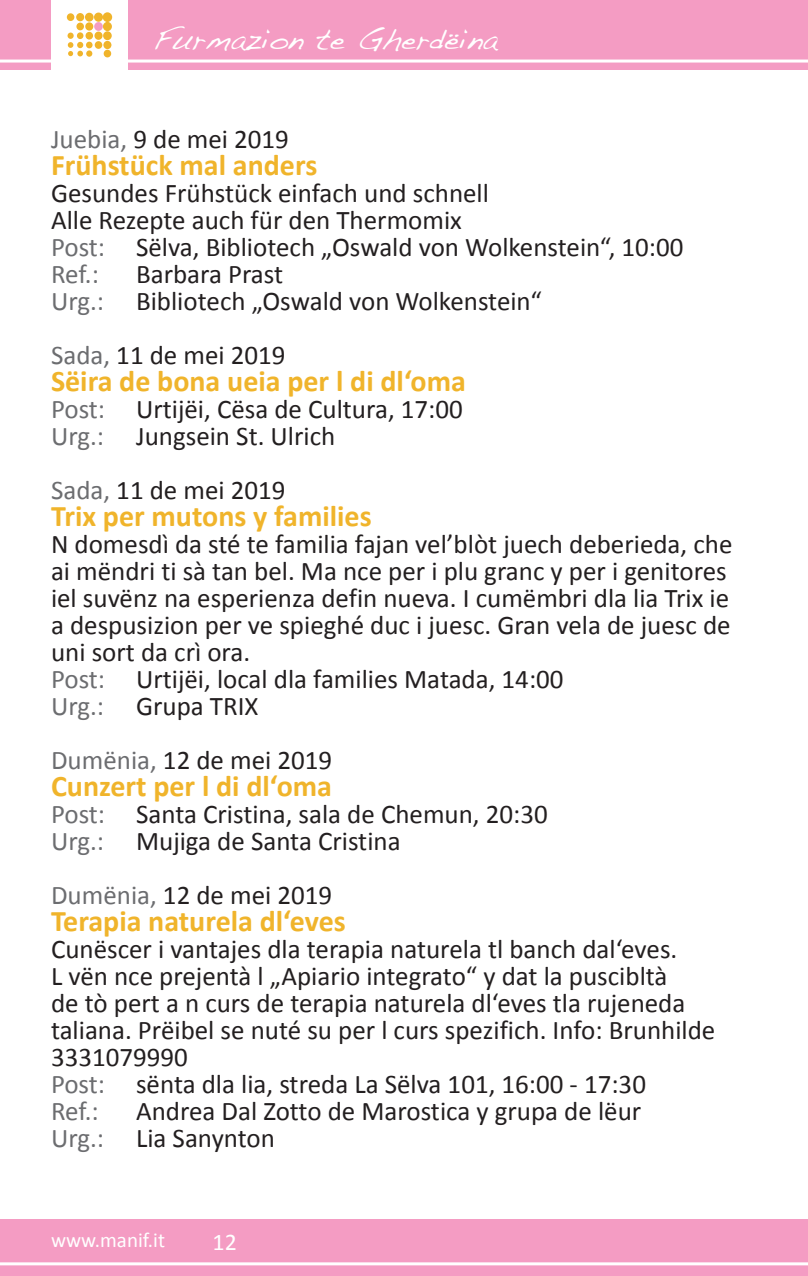
<style>
.page{position:relative;width:808px;height:1276px;background:#fff}
.page>*{position:absolute;margin:0;border:0;box-sizing:border-box;transform-origin:0 0}
.t1{font:700 30px "Calibri";color:#f0b42b}
.t2{font:30px "Handwriting Dakota";color:#fff}
.t3{font:27px/27px "Calibri";color:#231f20}
.t4{font:24px "Calibri";color:#fff}
.t5{font:21px "Calibri";color:#fff}
.s1{color:#6c6d70}
</style>
<div class="page">
<div style="left:0;top:0;width:808px;height:70px;background:#f49cc3"></div>
<div style="left:0;top:1218px;width:808px;height:58px;background:#f49cc3"></div>
<hr style="left:0;top:60px;width:808px;height:3px;background:#fff">
<hr style="left:0;top:1262px;width:808px;height:3px;background:#fff">
<div style="left:51px;top:0;width:77px;height:73px;background:#fff"></div>
<div style="left:103px;top:12px;width:9px;height:10px;background:#f0b42b;border-radius:50%"></div>
<div style="left:94px;top:13px;width:9px;height:9px;background:#f0b42b;border-radius:50%"></div>
<div style="left:103px;top:22px;width:9px;height:9px;background:#f0b42b;border-radius:50%"></div>
<div style="left:85px;top:13px;width:9px;height:9px;background:#f0b42b;border-radius:50%"></div>
<div style="left:94px;top:22px;width:9px;height:9px;background:#f49cc3;border-radius:50%"></div>
<div style="left:103px;top:31px;width:9px;height:9px;background:#f0b42b;border-radius:50%"></div>
<div style="left:76px;top:13px;width:8px;height:8px;background:#f0b42b;border-radius:50%"></div>
<div style="left:85px;top:22px;width:8px;height:9px;background:#f0b42b;border-radius:50%"></div>
<div style="left:94px;top:32px;width:9px;height:8px;background:#f0b42b;border-radius:50%"></div>
<div style="left:103px;top:41px;width:8px;height:8px;background:#f0b42b;border-radius:50%"></div>
<div style="left:67px;top:13px;width:7px;height:8px;background:#f0b42b;border-radius:50%"></div>
<div style="left:76px;top:23px;width:8px;height:7px;background:#f0b42b;border-radius:50%"></div>
<div style="left:86px;top:32px;width:7px;height:8px;background:#f0b42b;border-radius:50%"></div>
<div style="left:95px;top:41px;width:7px;height:8px;background:#f0b42b;border-radius:50%"></div>
<div style="left:104px;top:50px;width:7px;height:7px;background:#f0b42b;border-radius:50%"></div>
<div style="left:86px;top:42px;width:7px;height:6px;background:#f0b42b;border-radius:50%"></div>
<div style="left:86px;top:50px;width:6px;height:7px;background:#f0b42b;border-radius:50%"></div>
<svg style="left:68px;top:33px;width:15px;height:23px"></svg>
<p class="t2" style="left:153px;top:21px;width:345px">Furmazion te Gherdëina</p>
<p class="t3" style="left:51px;top:125px;width:239px"><span class="s1">Juebia,</span> 9 de mei 2019</p>
<p class="t1" style="left:51px;top:146px;width:268px">Frühstück mal anders</p>
<p class="t3" style="left:51px;top:179px;width:634px">Gesundes Frühstück einfach und schnell<br>Alle Rezepte auch für den Thermomix<br><span class="s1">Post:</span> Sëlva, Bibliotech „Oswald von Wolkenstein“, 10:00<br><span class="s1">Ref.:</span></p>
<p class="t3" style="left:51px;top:260px;width:492px;text-indent:85px">Barbara Prast<br><span class="s1">Urg.:</span> Bibliotech „Oswald von Wolkenstein“</p>
<p class="t3" style="left:51px;top:341px;width:236px"><span class="s1">Sada,</span> 11 de mei 2019</p>
<p class="t1" style="left:51px;top:362px;width:416px">Sëira de bona ueia per l di dl‘oma</p>
<p class="t3" style="left:51px;top:395px;width:413px"><span class="s1">Post:</span> Urtijëi, Cësa de Cultura, 17:00<br><span class="s1">Urg.:</span> Jungsein St. Ulrich</p>
<p class="t3" style="left:51px;top:476px;width:236px"><span class="s1">Sada,</span> 11 de mei 2019</p>
<p class="t1" style="left:51px;top:497px;width:322px">Trix per mutons y families</p>
<p class="t3" style="left:51px;top:530px;width:683px">N domesdì da sté te familia fajan vel’blòt juech deberieda, che ai mëndri ti sà tan bel. Ma nce per i plu granc y per i genitores iel suvënz na esperienza defin nueva. I cumëmbri dla lia Trix ie a despusizion per ve spieghé duc i juesc. Gran vela de juesc de uni sort da crì ora.<br><span class="s1">Post:</span> Urtijëi, local dla families Matada, 14:00<br><span class="s1">Urg.:</span> Grupa TRIX</p>
<p class="t3" style="left:51px;top:746px;width:283px"><span class="s1">Dumënia,</span> 12 de mei 2019</p>
<p class="t1" style="left:51px;top:767px;width:282px">Cunzert per l di dl‘oma</p>
<p class="t3" style="left:51px;top:800px;width:498px"><span class="s1">Post:</span> Santa Cristina, sala de Chemun, 20:30<br><span class="s1">Urg.:</span> Mujiga de Santa Cristina</p>
<p class="t3" style="left:51px;top:881px;width:283px"><span class="s1">Dumënia,</span> 12 de mei 2019</p>
<p class="t1" style="left:51px;top:902px;width:296px">Terapia naturela dl‘eves</p>
<p class="t3" style="left:51px;top:935px;width:666px">Cunëscer i vantajes dla terapia naturela tl banch dal‘eves.<br>L vën nce prejentà l „Apiario integrato“ y dat la puscibltà<br>de tò pert a n curs de terapia naturela dl‘eves tla rujeneda taliana. Prëibel se nuté su per l curs spezifich. Info: Brunhilde 3331079990<br><span class="s1">Post:</span> sënta dla lia, streda La Sëlva 101, 16:00 - 17:30<br><span class="s1">Ref.:</span></p>
<p class="t3" style="left:51px;top:1097px;width:592px;text-indent:85px">Andrea Dal Zotto de Marostica y grupa de lëur<br><span class="s1">Urg.:</span> Lia Sanynton</p>
<p class="t5" style="left:51px;top:1227px;width:115px">www.manif.it</p>
<p class="t4" style="left:213px;top:1226px;width:26px">12</p>
</div>
